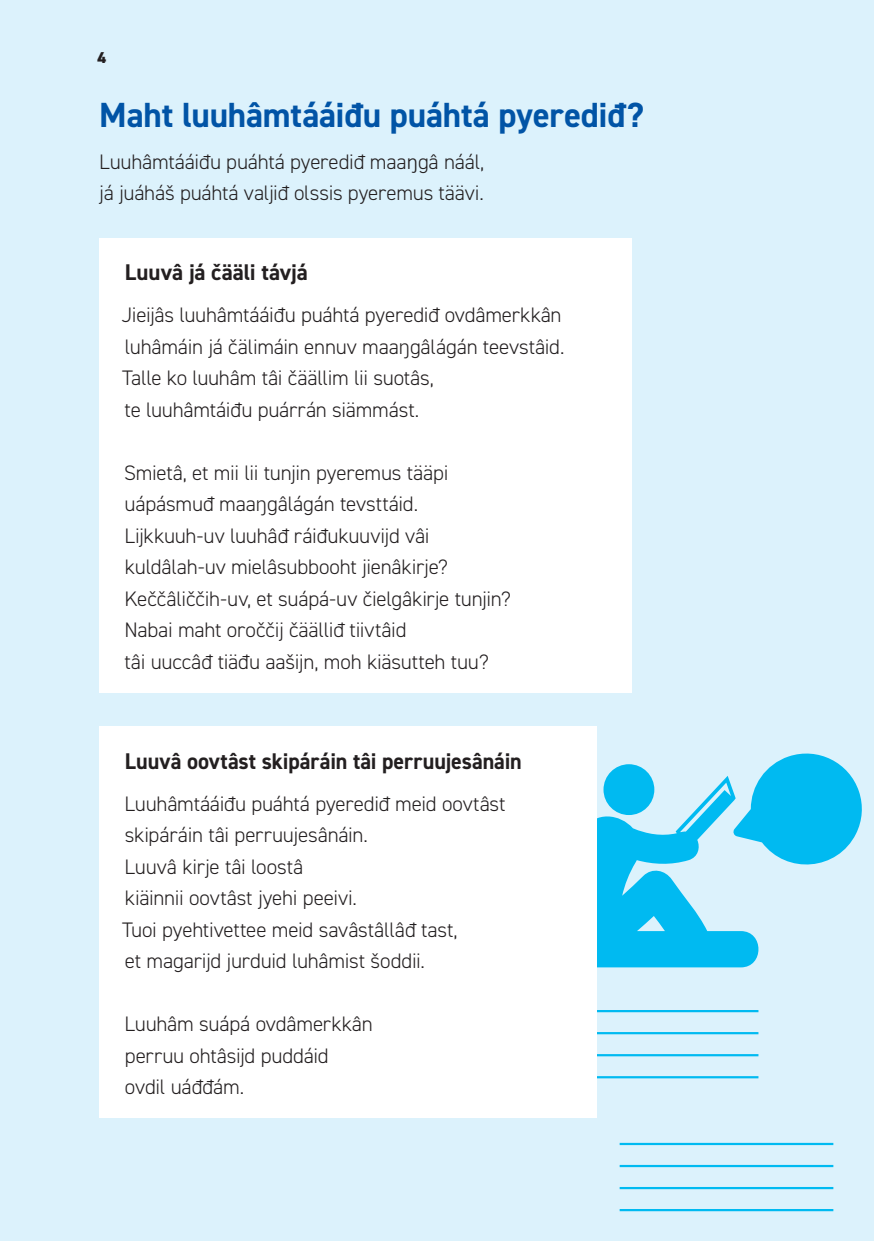
<style>
.page{position:relative;width:874px;height:1241px;background:#fff}
.page>*{position:absolute;margin:0;border:0;box-sizing:border-box;transform-origin:0 0}
.Otsikko{font:700 35px "DIN2014";letter-spacing:-.005em;color:#0154a6}
.kakkostyypin_otsikko{font:700 22.75px "DIN2014";letter-spacing:-.005em;color:#231f20}
.ingressi{font:300 21px "DIN2014";letter-spacing:-.01em;color:#231f20}
.t1{font:800 15.75px "DIN2014";color:#231f20}
.s1{font-family:"Calibri";font-size:22.75px}
.s2{font-family:"Roboto";font-size:20.12px}
</style>
<div class="page">
<div style="left:0;top:0;width:873px;height:1240px;background:#dcf2fc"></div>
<div style="left:99px;top:238px;width:532px;height:454px;background:#fff"></div>
<hr style="left:619px;top:1164px;width:213px;height:2px;background:#00baf1">
<hr style="left:619px;top:1142px;width:213px;height:2px;background:#00baf1">
<hr style="left:619px;top:1208px;width:213px;height:2px;background:#00baf1">
<hr style="left:619px;top:1186px;width:213px;height:2px;background:#00baf1">
<hr style="left:544px;top:1031px;width:214px;height:3px;background:#00baf1">
<hr style="left:544px;top:1009px;width:214px;height:3px;background:#00baf1">
<hr style="left:544px;top:1075px;width:214px;height:3px;background:#00baf1">
<hr style="left:544px;top:1053px;width:214px;height:3px;background:#00baf1">
<svg style="left:597px;top:753px;width:265px;height:214px"></svg>
<div style="left:99px;top:726px;width:498px;height:391px;background:#fff"></div>
<p class="t1" style="left:98px;top:47px;width:10px">4</p>
<p class="Otsikko" style="left:99px;top:91px;width:545px">Maht luuhâmtááiđu puáhtá pyerediđ?</p>
<p class="ingressi" style="left:99px;top:148px;width:386px">Luuhâmtááiđu puáhtá pyerediđ maa<span class="s1">ŋ</span>gâ náál,</p>
<p class="ingressi" style="left:99px;top:180px;width:386px">já juáháš puáhtá valjiđ olssis pyeremus täävi.</p>
<p class="kakkostyypin_otsikko" style="left:125px;top:257px;width:184px">Luuvâ já čääli távjá</p>
<p class="ingressi" style="left:122px;top:302px;width:441px">Jieijâs luuhâmtááiđu puáhtá pyerediđ ovdâmerkkân</p>
<p class="ingressi" style="left:125px;top:333px;width:441px">luhâmáin já čälimáin ennuv maa<span class="s2">ŋ</span>gâlágán teevstâid.</p>
<p class="ingressi" style="left:122px;top:365px;width:313px">Talle ko luuhâm tâi čäällim lii suotâs,</p>
<p class="ingressi" style="left:124px;top:396px;width:296px">te luuhâmtáiđu puárrán siämmást.</p>
<p class="ingressi" style="left:124px;top:459px;width:325px">Smietâ, et mii lii tunjin pyeremus tääpi</p>
<p class="ingressi" style="left:125px;top:491px;width:295px">uápásmuđ maa<span class="s2">ŋ</span>gâlágán tevsttáid.</p>
<p class="ingressi" style="left:124px;top:522px;width:306px">Lijkkuuh-uv luuhâđ ráiđukuuvijd vâi</p>
<p class="ingressi" style="left:125px;top:554px;width:324px">kuldâlah-uv mielâsubbooht jienâkirje?</p>
<p class="ingressi" style="left:124px;top:585px;width:388px">Keččâliččih-uv, et suápá-uv čielgâkirje tunjin?</p>
<p class="ingressi" style="left:124px;top:617px;width:283px">Nabai maht oroččij čäälliđ tiivtâid</p>
<p class="ingressi" style="left:124px;top:648px;width:365px">tâi uuccâđ tiäđu aašijn, moh kiäsutteh tuu?</p>
<p class="kakkostyypin_otsikko" style="left:125px;top:745px;width:398px">Luuvâ oovtâst skipáráin tâi perruujesânáin</p>
<p class="ingressi" style="left:124px;top:790px;width:382px">Luuhâmtááiđu puáhtá pyerediđ meid oovtâst</p>
<p class="ingressi" style="left:125px;top:821px;width:245px">skipáráin tâi perruujesânáin.</p>
<p class="ingressi" style="left:124px;top:853px;width:180px">Luuvâ kirje tâi loostâ</p>
<p class="ingressi" style="left:125px;top:884px;width:233px">kiäinnii oovtâst jyehi peeivi.</p>
<p class="ingressi" style="left:122px;top:916px;width:337px">Tuoi pyehtivettee meid savâstâllâđ tast,</p>
<p class="ingressi" style="left:125px;top:947px;width:301px">et magarijd jurduid luhâmist šoddii.</p>
<p class="ingressi" style="left:124px;top:1010px;width:250px">Luuhâm suápá ovdâmerkkân</p>
<p class="ingressi" style="left:125px;top:1042px;width:205px">perruu ohtâsijd puddáid</p>
<p class="ingressi" style="left:125px;top:1073px;width:121px">ovdil uáđđám.</p>
</div>
